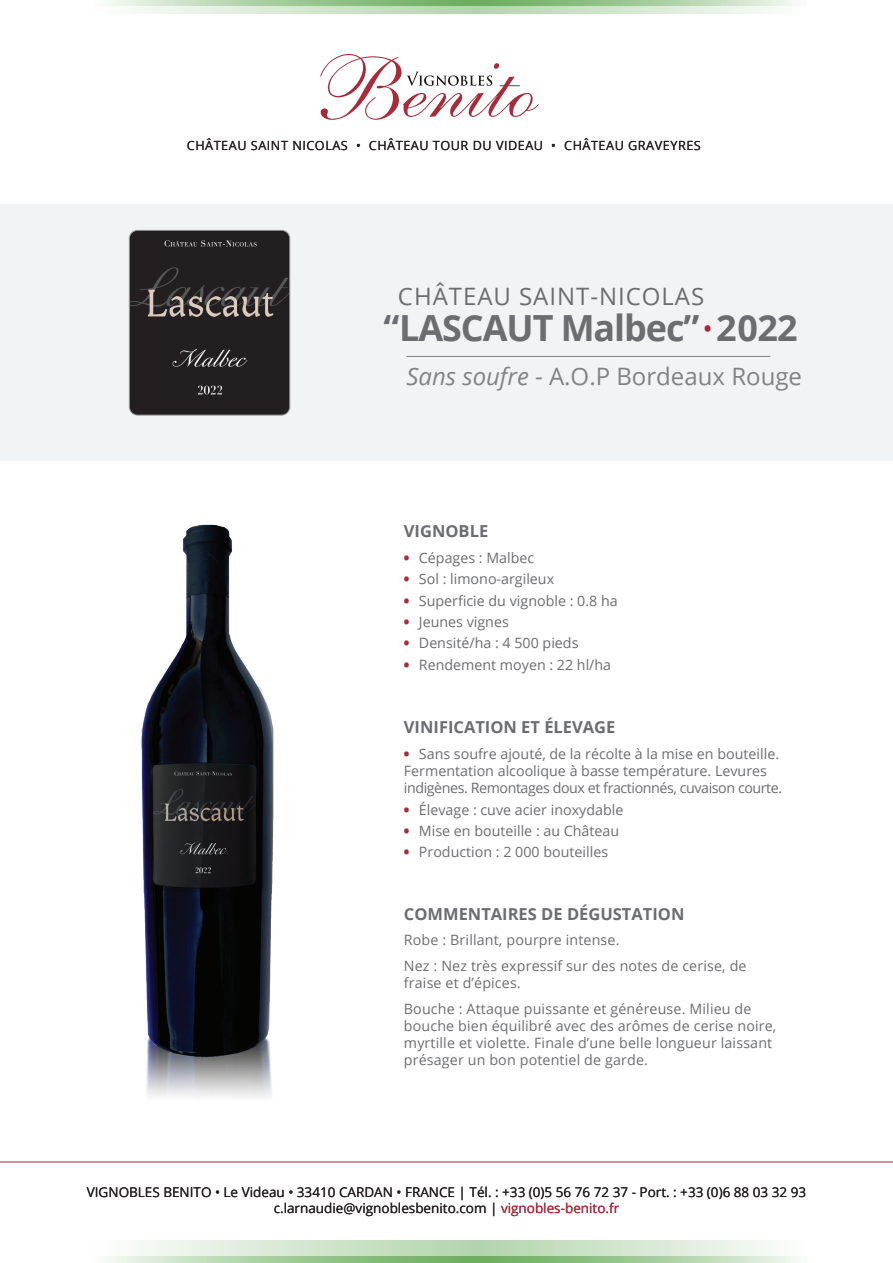
<style>
.page{position:relative;width:893px;height:1263px;background:#fff}
.page>*{position:absolute;margin:0;border:0;box-sizing:border-box;transform-origin:0 0}
.t1{font:700 36px "Open Sans";letter-spacing:-.03em;color:#6c6d70}
.t2{font:24px "Open Sans";color:#808285}
.t3{font:24px "Open Sans";letter-spacing:.04em;color:#6c6d70}
.t4{font:700 16.5px "Open Sans";color:#6c6d70}
.t5{font:14.25px/17.1px "Open Sans";color:#6c6d70}
.t6{font:13.5px/16.2px "Open Sans";color:#231f20;text-align:center}
.t7{font:12.6px "Open Sans";letter-spacing:.04em;color:#231f20}
.s1{font-size:21px;color:#a72b39}
.s2{font-style:italic}
.s3{font-weight:800;color:#a72b39}
.s4{color:#a72b39}
</style>
<div class="page">
<svg style="left:110px;top:0;width:685px;height:14px;background:#c0dcbb"></svg>
<div style="left:0;top:204px;width:893px;height:256px;background:#f2f3f4"></div>
<hr style="left:0;top:1161px;width:893px;height:1px;background:#a72b39">
<svg style="left:320px;top:54px;width:219px;height:66px"></svg>
<svg style="left:110px;top:1240px;width:687px;height:23px;background:#c7dfc2"></svg>
<img style="left:141px;top:524px;width:133px;height:574px">
<hr style="left:406px;top:356px;width:364px;height:1px;background:#808285">
<img style="left:129px;top:230px;width:161px;height:185px">
<div style="left:129px;top:230px;width:161px;height:185px;border:1px solid #939598;border-radius:8px"></div>
<p class="t7" style="left:187px;top:136px;width:515px">CHÂTEAU SAINT NICOLAS • CHÂTEAU TOUR DU VIDEAU • CHÂTEAU GRAVEYRES</p>
<h2 class="t3" style="left:398px;top:280px;width:308px">CHÂTEAU SAINT-NICOLAS</h2>
<h1 class="t1" style="left:383px;top:303px;width:416px">“LASCAUT Malbec” <span class="s1">•</span> 2022</h1>
<h2 class="t2" style="left:406px;top:360px;width:397px"><span class="s2">Sans soufre</span> - A.O.P Bordeaux Rouge</h2>
<p class="t4" style="left:404px;top:520px;width:86px">VIGNOBLE</p>
<p class="t5" style="left:404px;top:549px;width:132px"><span class="s3">•</span> Cépages : Malbec</p>
<p class="t5" style="left:404px;top:570px;width:152px"><span class="s3">•</span> Sol : limono-argileux</p>
<p class="t5" style="left:404px;top:592px;width:215px"><span class="s3">•</span> Superficie du vignoble : 0.8 ha</p>
<p class="t5" style="left:404px;top:613px;width:106px"><span class="s3">•</span> Jeunes vignes</p>
<p class="t5" style="left:404px;top:634px;width:176px"><span class="s3">•</span> Densité/ha : 4 500 pieds</p>
<p class="t5" style="left:404px;top:656px;width:209px"><span class="s3">•</span> Rendement moyen : 22 hl/ha</p>
<p class="t4" style="left:404px;top:716px;width:213px">VINIFICATION ET ÉLEVAGE</p>
<p class="t5" style="left:404px;top:745px;width:380px"><span class="s3">•</span> Sans soufre ajouté, de la récolte à la mise en bouteille.<br>Fermentation alcoolique à basse température. Levures indigènes. Remontages doux et fractionnés, cuvaison courte.</p>
<p class="t5" style="left:404px;top:800px;width:221px"><span class="s3">•</span> Élevage : cuve acier inoxydable</p>
<p class="t5" style="left:404px;top:822px;width:217px"><span class="s3">•</span> Mise en bouteille : au Château</p>
<p class="t5" style="left:404px;top:843px;width:206px"><span class="s3">•</span> Production : 2 000 bouteilles</p>
<p class="t4" style="left:404px;top:902px;width:282px">COMMENTAIRES DE DÉGUSTATION</p>
<p class="t5" style="left:404px;top:927px;width:344px;line-height:25.7px">Robe : Brillant, pourpre intense.<br>Nez : Nez très expressif sur des notes de cerise, de</p>
<p class="t5" style="left:404px;top:970px;width:349px;line-height:25.7px">fraise et d’épices.<br>Bouche : Attaque puissante et généreuse. Milieu de</p>
<p class="t5" style="left:404px;top:1017px;width:374px">bouche bien équilibré avec des arômes de cerise noire, myrtille et violette. Finale d’une belle longueur laissant présager un bon potentiel de garde.</p>
<p class="t6" style="left:87px;top:1184px;width:721px">VIGNOBLES BENITO • Le Videau • 33410 CARDAN • FRANCE | Tél. : +33 (0)5 56 76 72 37 - Port. : +33 (0)6 88 03 32 93 c.larnaudie@vignoblesbenito.com | <span class="s4">vignobles-benito.fr</span></p>
</div>
